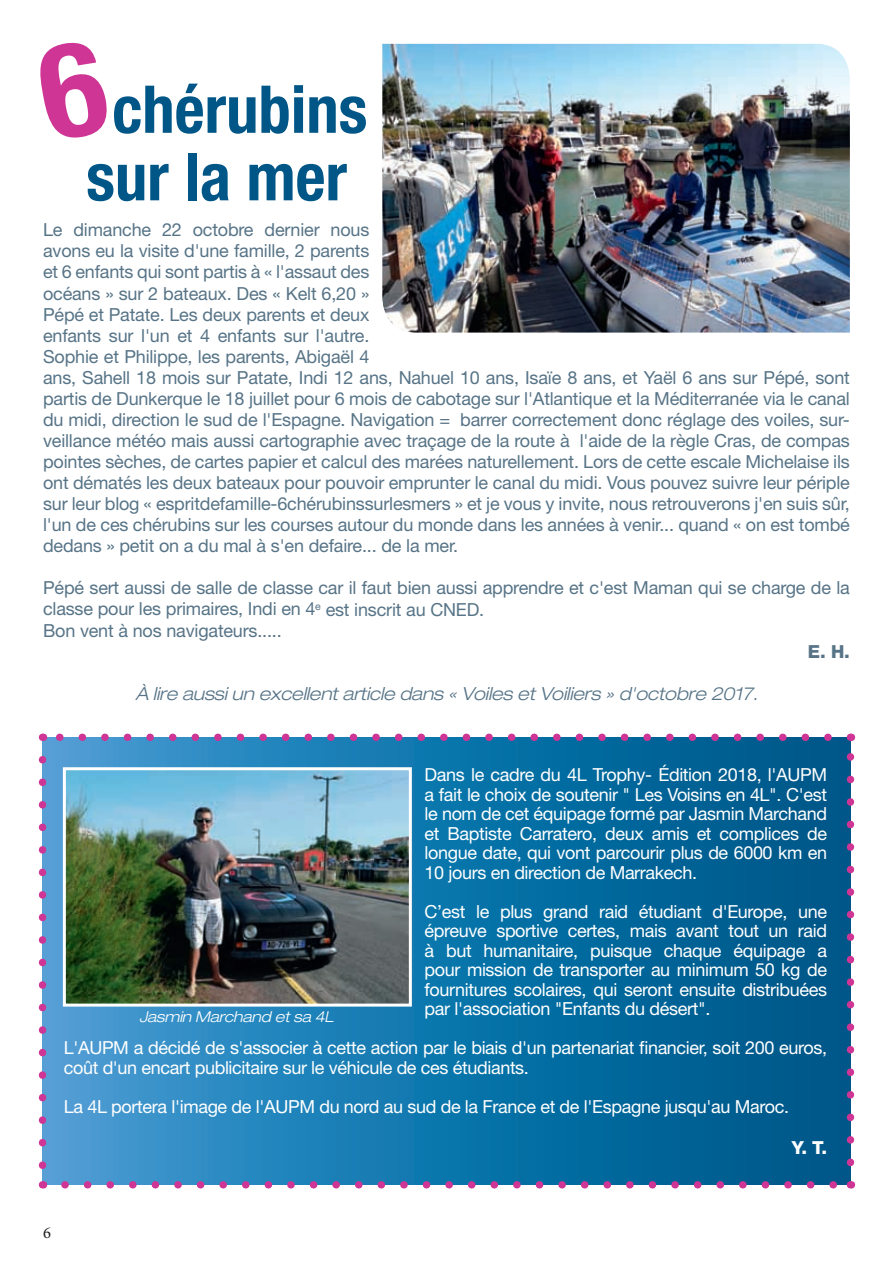
<style>
.page{position:relative;width:893px;height:1263px;background:#fff}
.page>*{position:absolute;margin:0;border:0;box-sizing:border-box;transform-origin:0 0}
.t1{font:700 condensed 66px/67.5px "Helvetica Neue";color:#005687;text-align:center}
.t2{font:18px/21px "Helvetica Neue";letter-spacing:-.01em;color:#577487}
.t3{font:18px/19.5px "Helvetica Neue";letter-spacing:-.02em;color:#fff;text-align:justify}
.t4{font:italic 300 expanded 18px "Helvetica Neue";letter-spacing:-.01em;color:#577487}
.t5{font:800 18px "Helvetica Neue";color:#fff}
.t6{font:800 18px "Helvetica Neue";color:#577487}
.t7{font:16.5px "Minion Pro";color:#231f20}
.t8{font:italic 300 expanded 15px "Helvetica Neue";letter-spacing:-.01em;color:#fff}
.s1{color:#fff}
</style>
<div class="page">
<svg style="left:43px;top:737px;width:807px;height:448px;background:#0f71a6"></svg>
<svg style="left:39px;top:760px;width:7px;height:413px"></svg>
<svg style="left:65px;top:1181px;width:774px;height:7px"></svg>
<svg style="left:847px;top:748px;width:7px;height:414px"></svg>
<svg style="left:54px;top:733px;width:774px;height:8px"></svg>
<img style="left:382px;top:44px;width:468px;height:289px">
<svg style="left:40px;top:42px;width:67px;height:96px"></svg>
<img style="left:67px;top:771px;width:341px;height:231px">
<div style="left:63px;top:767px;width:349px;height:239px;border:3px solid #fff"></div>
<h1 class="t1" style="left:66px;top:81px;width:303px"><span class="s1">6</span> chérubins sur la mer</h1>
<p class="t2" style="left:43px;top:221px;width:808px">Le dimanche 22 octobre dernier nous<br>avons eu la visite d'une famille, 2 parents<br>et 6 enfants qui sont partis à « l'assaut des<br>océans » sur 2 bateaux. Des « Kelt 6,20 »<br>Pépé et Patate. Les deux parents et deux<br>enfants sur l'un et 4 enfants sur l'autre.<br>Sophie et Philippe, les parents, Abigaël 4<br>ans, Sahell 18 mois sur Patate, Indi 12 ans, Nahuel 10 ans, Isaïe 8 ans, et Yaël 6 ans sur Pépé, sont partis de Dunkerque le 18 juillet pour 6 mois de cabotage sur l'Atlantique et la Méditerranée via le canal du midi, direction le sud de l'Espagne. Navigation = barrer correctement donc réglage des voiles, sur&shy;veillance météo mais aussi cartographie avec traçage de la route à l'aide de la règle Cras, de compas pointes sèches, de cartes papier et calcul des marées naturellement. Lors de cette escale Michelaise ils ont dématés les deux bateaux pour pouvoir emprunter le canal du midi. Vous pouvez suivre leur périple sur leur blog « espritdefamille-6chérubinssurlesmers » et je vous y invite, nous retrouverons j'en suis sûr, l'un de ces chérubins sur les courses autour du monde dans les années à venir... quand « on est tombé dedans » petit on a du mal à s'en defaire... de la mer.</p>
<p class="t2" style="left:43px;top:579px;width:808px">Pépé sert aussi de salle de classe car il faut bien aussi apprendre et c'est Maman qui se charge de la classe pour les primaires, Indi en 4<sup>e</sup> est inscrit au CNED.<br>Bon vent à nos navigateurs.....</p>
<p class="t6" style="left:808px;top:645px;width:43px">E. H.</p>
<p class="t4" style="left:135px;top:687px;width:624px">À lire aussi un excellent article dans « Voiles et Voiliers » d'octobre 2017.</p>
<p class="t3" style="left:425px;top:767px;width:404px">Dans le cadre du 4L Trophy- Édition 2018, l'AUPM a fait le choix de soutenir " Les Voisins en 4L". C'est le nom de cet équipage formé par Jasmin Marchand et Baptiste Carratero, deux amis et complices de longue date, qui vont parcourir plus de 6000 km en 10 jours en direction de Marrakech.</p>
<p class="t3" style="left:425px;top:903px;width:404px">C’est le plus grand raid étudiant d'Europe, une épreuve sportive certes, mais avant tout un raid à but humanitaire, puisque chaque équipage a pour mission de transporter au minimum 50 kg de fournitures scolaires, qui seront ensuite distribuées par l'association "Enfants du désert".</p>
<p class="t3" style="left:64px;top:1040px;width:765px">L'AUPM a décidé de s'associer à cette action par le biais d'un partenariat financier, soit 200 euros, coût d'un encart publicitaire sur le véhicule de ces étudiants.</p>
<p class="t3" style="left:64px;top:1098px;width:727px">La 4L portera l'image de l'AUPM du nord au sud de la France et de l'Espagne jusqu'au Maroc.</p>
<p class="t5" style="left:792px;top:1141px;width:37px">Y. T.</p>
<p class="t8" style="left:139px;top:1011px;width:196px">Jasmin Marchand et sa 4L</p>
<p class="t7" style="left:43px;top:1226px;width:9px">6</p>
</div>
